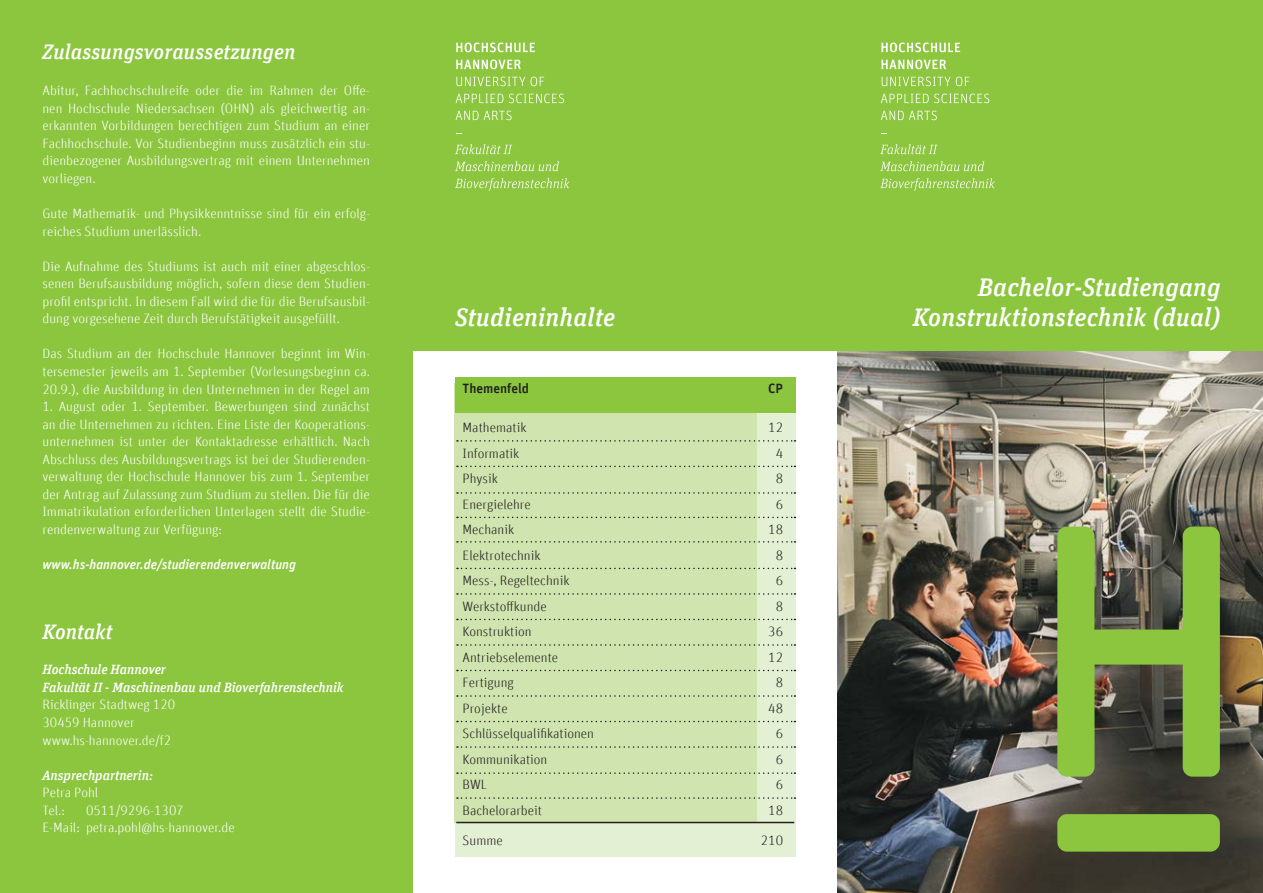
<style>
.page{position:relative;width:1263px;height:893px;background:#fff}
.page>*{position:absolute;margin:0;border:0;box-sizing:border-box;transform-origin:0 0}
.t1{font:italic 500 25.5px/30.6px "Unit Slab Offc";letter-spacing:.01em;color:#fff;text-align:right}
.t2{font:italic 500 21px "Unit Slab Offc";letter-spacing:.01em;color:#fff}
.t3{font:300 13.5px/17.5px "Unit Offc";color:#fff;text-align:justify}
.t4{font:300 13.5px/25.5px "Unit Offc";color:#231f20}
.t5{font:italic 500 13.5px/17.5px "Unit Slab Offc";color:#fff}
.t6{font:italic 500 13.5px "Unit Offc";color:#fff}
.t7{font:500 13.5px "Unit Offc";color:#231f20}
</style>
<div class="page">
<img style="left:838px;top:351px;width:425px;height:542px">
<div style="left:404px;top:0;width:859px;height:351px;background:#8bc63e"></div>
<svg style="left:456px;top:43px;width:79px;height:9px"></svg>
<svg style="left:456px;top:60px;width:65px;height:9px"></svg>
<svg style="left:456px;top:77px;width:88px;height:9px"></svg>
<svg style="left:456px;top:94px;width:47px;height:9px"></svg>
<svg style="left:509px;top:94px;width:55px;height:9px"></svg>
<svg style="left:456px;top:111px;width:56px;height:9px"></svg>
<svg style="left:455px;top:144px;width:57px;height:10px"></svg>
<svg style="left:455px;top:161px;width:104px;height:10px"></svg>
<svg style="left:455px;top:178px;width:115px;height:13px"></svg>
<svg style="left:881px;top:43px;width:79px;height:9px"></svg>
<svg style="left:881px;top:60px;width:65px;height:9px"></svg>
<svg style="left:882px;top:77px;width:87px;height:9px"></svg>
<svg style="left:881px;top:94px;width:108px;height:9px"></svg>
<svg style="left:881px;top:111px;width:56px;height:9px"></svg>
<svg style="left:880px;top:144px;width:57px;height:10px"></svg>
<svg style="left:880px;top:161px;width:104px;height:10px"></svg>
<svg style="left:880px;top:178px;width:115px;height:13px"></svg>
<svg style="left:1057px;top:527px;width:163px;height:250px;background:#6e8c40"></svg>
<div style="left:1057px;top:814px;width:163px;height:38px;background:#8bc63e;border-radius:9px"></div>
<div style="left:0;top:0;width:412px;height:893px;background:#8bc63e"></div>
<div style="left:455px;top:383px;width:340px;height:474px;background:#e4f0d4"></div>
<div style="left:455px;top:383px;width:302px;height:440px;background:#cfe4ae"></div>
<div style="left:455px;top:377px;width:340px;height:36px;background:#8bc63e"></div>
<hr style="left:456px;top:822px;width:338px;height:1px;background:#231f20">
<svg style="left:457px;top:797px;width:338px;height:2px"></svg>
<svg style="left:457px;top:772px;width:338px;height:2px"></svg>
<svg style="left:457px;top:746px;width:338px;height:2px"></svg>
<svg style="left:457px;top:721px;width:338px;height:1px"></svg>
<svg style="left:457px;top:695px;width:338px;height:2px"></svg>
<svg style="left:457px;top:670px;width:338px;height:1px"></svg>
<svg style="left:457px;top:644px;width:338px;height:2px"></svg>
<svg style="left:457px;top:619px;width:338px;height:1px"></svg>
<svg style="left:457px;top:593px;width:338px;height:2px"></svg>
<svg style="left:457px;top:568px;width:338px;height:1px"></svg>
<svg style="left:457px;top:541px;width:338px;height:2px"></svg>
<svg style="left:457px;top:517px;width:338px;height:1px"></svg>
<svg style="left:457px;top:492px;width:338px;height:2px"></svg>
<svg style="left:457px;top:466px;width:338px;height:1px"></svg>
<svg style="left:457px;top:440px;width:338px;height:2px"></svg>
<h2 class="t2" style="left:43px;top:39px;width:254px">Zulassungsvoraussetzungen</h2>
<p class="t3" style="left:43px;top:82px;width:329px">Abitur, Fachhochschulreife oder die im Rahmen der Offe&shy;nen Hochschule Niedersachsen (OHN) als gleichwertig an&shy;erkannten Vorbildungen berechtigen zum Studium an einer Fachhochschule. Vor Studienbeginn muss zusätzlich ein stu&shy;dienbezogener Ausbildungsvertrag mit einem Unternehmen vorliegen.</p>
<p class="t3" style="left:43px;top:205px;width:329px">Gute Mathematik- und Physikkenntnisse sind für ein erfolg&shy;reiches Studium unerlässlich.</p>
<p class="t3" style="left:43px;top:257px;width:329px">Die Aufnahme des Studiums ist auch mit einer abgeschlos&shy;senen Berufsausbildung möglich, sofern diese dem Studien&shy;profil entspricht. In diesem Fall wird die für die Berufsausbil&shy;dung vorgesehene Zeit durch Berufstätigkeit ausgefüllt.</p>
<p class="t3" style="left:43px;top:345px;width:329px">Das Studium an der Hochschule Hannover beginnt im Win&shy;tersemester jeweils am 1. September (Vorlesungsbeginn ca.<br>20.9.), die Ausbildung in den Unternehmen in der Regel am</p>
<p class="t3" style="left:43px;top:398px;width:329px">1. August oder 1. September. Bewerbungen sind zunächst an die Unternehmen zu richten. Eine Liste der Kooperations&shy;unternehmen ist unter der Kontaktadresse erhältlich. Nach Abschluss des Ausbildungsvertrags ist bei der Studierenden&shy;verwaltung der Hochschule Hannover bis zum 1. September der Antrag auf Zulassung zum Studium zu stellen. Die für die Immatrikulation erforderlichen Unterlagen stellt die Studie&shy;rendenverwaltung zur Verfügung:</p>
<p class="t6" style="left:43px;top:556px;width:255px">www.hs-hannover.de/studierendenverwaltung</p>
<h2 class="t2" style="left:43px;top:620px;width:71px">Kontakt</h2>
<p class="t5" style="left:43px;top:661px;width:303px">Hochschule Hannover<br>Fakultät II - Maschinenbau und Bioverfahrenstechnik</p>
<p class="t3" style="left:43px;top:696px;width:134px;text-align:left">Ricklinger Stadtweg 120<br>30459 Hannover www.hs-hannover.de/f2</p>
<p class="t5" style="left:43px;top:766px;width:112px">Ansprechpartnerin:</p>
<p class="t3" style="left:43px;top:784px;width:57px">Petra Pohl<br>Tel.:</p>
<p class="t3" style="left:86px;top:801px;width:99px">0511/9296-1307</p>
<p class="t3" style="left:43px;top:819px;width:39px">E-Mail:</p>
<p class="t3" style="left:114px;top:819px;width:122px">.pohl@hs-hannover.de</p>
<h1 class="t1" style="left:455px;top:302px;width:162px">Studieninhalte</h1>
<p class="t7" style="left:463px;top:381px;width:68px">Themenfeld</p>
<p class="t4" style="left:463px;top:415px;width:133px">Mathematik<br>Informatik<br>Physik<br>Energielehre<br>Mechanik<br>Elektrotechnik<br>Mess-, Regeltechnik<br>Werkstoffkunde<br>Konstruktion<br>Antriebselemente<br>Fertigung<br>Projekte<br>Schlüsselqualifikationen<br>Kommunikation<br>BWL<br>Bachelorarbeit</p>
<p class="t4" style="left:463px;top:827px;width:42px">Summe</p>
<p class="t7" style="left:768px;top:381px;width:16px">CP</p>
<p class="t4" style="left:768px;top:415px;width:16px;text-align:center">12<br>4<br>8<br>6<br>18<br>8<br>6<br>8<br>36<br>12<br>8<br>48<br>6<br>6<br>6<br>18</p>
<p class="t4" style="left:761px;top:827px;width:24px">210</p>
<h1 class="t1" style="left:913px;top:271px;width:309px">Bachelor-Studiengang<br>Konstruktionstechnik (dual)</h1>
</div>
